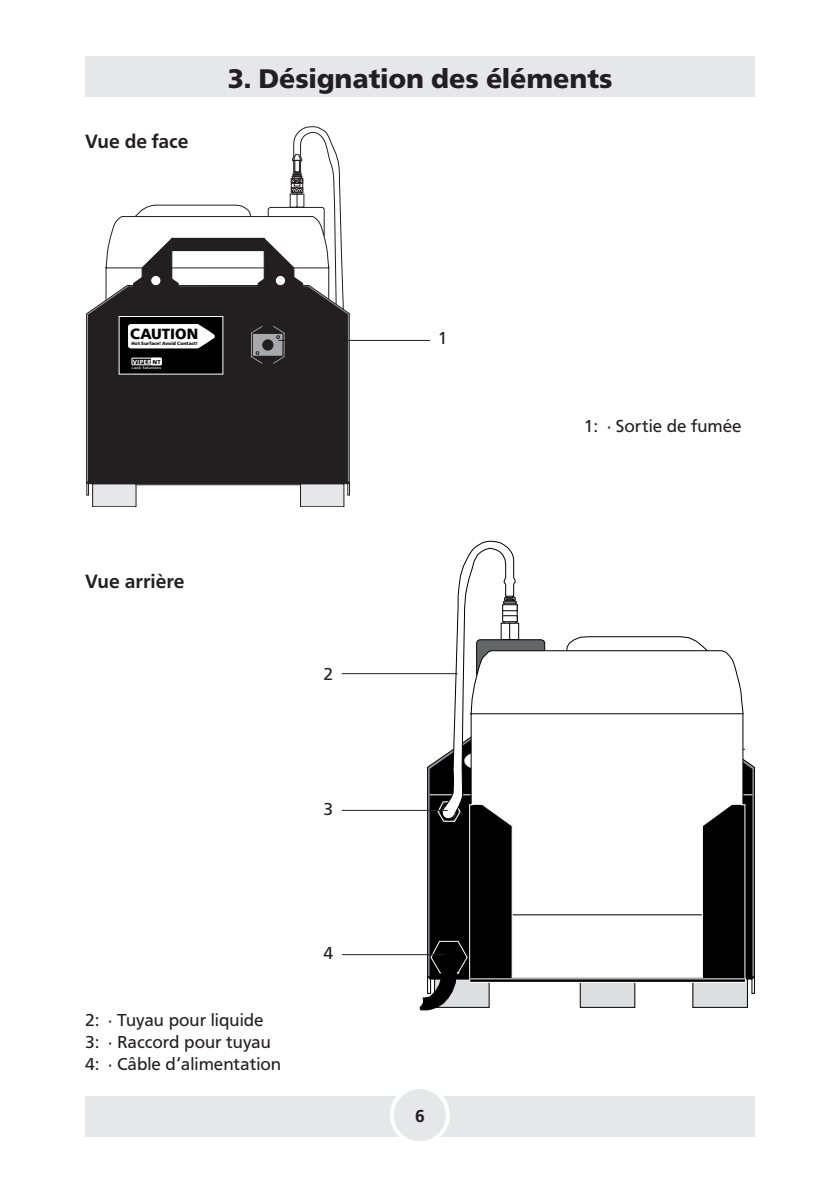
<style>
.page{position:relative;width:840px;height:1191px;background:#fff}
.page>*{position:absolute;margin:0;border:0;box-sizing:border-box;transform-origin:0 0}
.t1{font:700 28px "Frutus T";color:#231f20}
.t2{font:500 20px "Frutus T";color:#231f20}
.t3{font:18px/22px "Frutus T";color:#231f20}
.t4{font:500 18px "Frutus T";color:#231f20}
.t5{font:700 15.4px "Frutus T";color:#000}
.t6{font:8px "The Mix Bold Caps";color:#fff}
.t7{font:700 4.8px "Frutus T";color:#000}
.t8{font:500 3.6px "Frutus T";letter-spacing:.1em;color:#fff}
.s1{font-size:7.4px;color:#000}
</style>
<div class="page">
<div style="left:85px;top:1096px;width:669px;height:40px;background:#e6e7e9"></div>
<div style="left:85px;top:57px;width:669px;height:40px;background:#e6e7e9"></div>
<div style="left:391px;top:1087px;width:56px;height:56px;background:#e6e7e9;border-radius:50%"></div>
<div style="left:389px;top:1085px;width:60px;height:60px;border:4px solid #fff;border-radius:50%"></div>
<svg style="left:105px;top:205px;width:158px;height:66px"></svg>
<svg style="left:142px;top:238px;width:30px;height:33px"></svg>
<svg style="left:263px;top:126px;width:80px;height:145px"></svg>
<div style="left:172px;top:238px;width:92px;height:13px;background:#231f20"></div>
<svg style="left:87px;top:481px;width:262px;height:14px"></svg>
<svg style="left:88px;top:271px;width:260px;height:213px;background:#343031"></svg>
<div style="left:151px;top:275px;width:10px;height:11px;background:#fff;border-radius:50%"></div>
<div style="left:150px;top:275px;width:11px;height:11px;border:1px solid #231f20;border-radius:50%"></div>
<div style="left:275px;top:275px;width:10px;height:11px;background:#fff;border-radius:50%"></div>
<div style="left:275px;top:275px;width:10px;height:11px;border:1px solid #231f20;border-radius:50%"></div>
<svg style="left:250px;top:325px;width:35px;height:40px"></svg>
<div style="left:93px;top:484px;width:43px;height:22px;background:#e6e7e9"></div>
<div style="left:300px;top:484px;width:44px;height:22px;background:#e6e7e9"></div>
<div style="left:119px;top:316px;width:104px;height:58px;background:#000"></div>
<div style="left:119px;top:316px;width:104px;height:58px;border:1px solid #fff"></div>
<svg style="left:128px;top:324px;width:87px;height:25px;background:#e2e2e2"></svg>
<div style="left:152px;top:358px;width:9px;height:7px;background:#fff"></div>
<div style="left:152px;top:358px;width:9px;height:7px;border:1px solid #fff"></div>
<div style="left:131px;top:357px;width:31px;height:8px;border:1px solid #fff"></div>
<div style="left:751px;top:976px;width:3px;height:17px;border:1px solid #000"></div>
<svg style="left:412px;top:541px;width:339px;height:470px"></svg>
<hr style="left:278px;top:340px;width:152px;height:1px;background:#231f20">
<hr style="left:341px;top:673px;width:116px;height:1px;background:#231f20">
<hr style="left:341px;top:810px;width:106px;height:1px;background:#231f20">
<hr style="left:342px;top:954px;width:103px;height:1px;background:#231f20">
<p class="t2" style="left:85px;top:129px;width:105px">Vue de face</p>
<h1 class="t1" style="left:227px;top:62px;width:386px">3. Désignation des éléments</h1>
<p class="t5" style="left:130px;top:324px;width:70px">CAUTION</p>
<p class="t7" style="left:131px;top:341px;width:67px">Hot Surface! Avoid Contact!</p>
<p class="t8" style="left:132px;top:366px;width:31px">Look Solutions</p>
<p class="t6" style="left:133px;top:354px;width:29px">viper <span class="s1">nt</span></p>
<p class="t2" style="left:85px;top:569px;width:101px">Vue arrière</p>
<p class="t3" style="left:437px;top:327px;width:11px">1</p>
<p class="t3" style="left:323px;top:662px;width:11px">2</p>
<p class="t3" style="left:323px;top:798px;width:11px">3</p>
<p class="t3" style="left:323px;top:941px;width:11px">4</p>
<p class="t3" style="left:583px;top:415px;width:159px">1: · Sortie de fumée</p>
<p class="t3" style="left:85px;top:1009px;width:197px">2: · Tuyau pour liquide<br>3: · Raccord pour tuyau<br>4: · Câble d‘alimentation</p>
<p class="t4" style="left:415px;top:1105px;width:11px">6</p>
</div>
